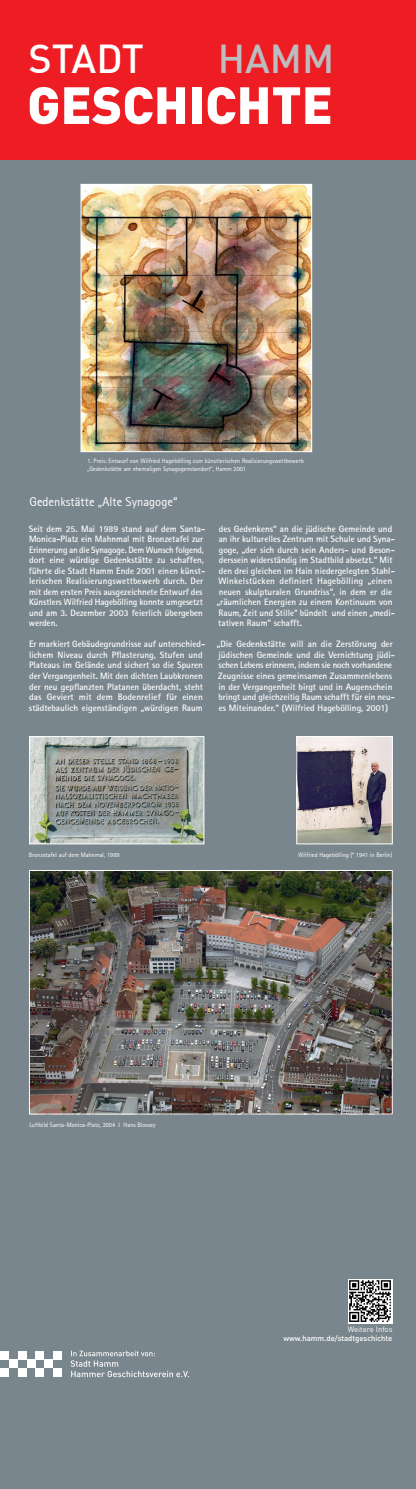
<style>
.page{position:relative;width:416px;height:1489px;background:#fff}
.page>*{position:absolute;margin:0;border:0;box-sizing:border-box;transform-origin:0 0}
.t1{font:900 51.45px "DIN";color:#fff}
.t2{font:500 39.55px "DIN";letter-spacing:-.01em;color:#fff}
.t3{font:500 39.55px "DIN";color:#bcbdc0}
.t4{font:12.6px "Agfa Rotis Sans Serif";color:#fff}
.t5{font:700 9.1px/10.5px "Agfa Rotis Sans Serif";color:#fff}
.t6{font:500 7.7px "DIN";color:#fff}
.t7{font:7.7px "DIN";color:#fff}
.t8{font:6.3px "Agfa Rotis Sans Serif";color:#fff}
</style>
<div class="page">
<div style="left:0;top:160px;width:416px;height:1328px;background:#7a868d"></div>
<div style="left:0;top:0;width:416px;height:159px;background:#ee1d23"></div>
<img style="left:83px;top:186px;width:227px;height:263px">
<div style="left:81px;top:184px;width:231px;height:267px;border:1px solid #fff"></div>
<div style="left:0;top:1350px;width:9px;height:9px;background:#fff"></div>
<div style="left:18px;top:1350px;width:9px;height:9px;background:#fff"></div>
<div style="left:35px;top:1350px;width:9px;height:9px;background:#fff"></div>
<div style="left:53px;top:1350px;width:9px;height:9px;background:#fff"></div>
<div style="left:44px;top:1359px;width:9px;height:9px;background:#fff"></div>
<div style="left:9px;top:1359px;width:9px;height:9px;background:#fff"></div>
<div style="left:27px;top:1359px;width:8px;height:9px;background:#fff"></div>
<div style="left:0;top:1368px;width:9px;height:8px;background:#fff"></div>
<div style="left:18px;top:1368px;width:9px;height:8px;background:#fff"></div>
<div style="left:35px;top:1368px;width:9px;height:8px;background:#fff"></div>
<div style="left:53px;top:1368px;width:9px;height:8px;background:#fff"></div>
<svg style="left:71px;top:1350px;width:117px;height:26px"></svg>
<img style="left:298px;top:738px;width:92px;height:103px">
<div style="left:296px;top:736px;width:96px;height:107px;border:1px solid #fff"></div>
<img style="left:31px;top:738px;width:171px;height:103px">
<div style="left:29px;top:736px;width:175px;height:107px;border:1px solid #fff"></div>
<img style="left:31px;top:872px;width:359px;height:239px">
<div style="left:29px;top:870px;width:363px;height:243px;border:1px solid #fff"></div>
<svg style="left:348px;top:1279px;width:44px;height:44px"></svg>
<svg style="left:349px;top:1279px;width:42px;height:42px"></svg>
<p class="t2" style="left:28px;top:33px;width:117px">STADT</p>
<p class="t3" style="left:218px;top:33px;width:118px">HAMM</p>
<p class="t1" style="left:27px;top:71px;width:307px">GESCHICHTE</p>
<p class="t8" style="left:87px;top:457px;width:218px">1. Preis: Entwurf von Wilfried Hagebölling zum künstlerischen Realisierungswettbewerb</p>
<p class="t8" style="left:87px;top:465px;width:160px">„Gedenkstätte am ehemaligen Synagogenstandort“, Hamm 2001</p>
<p class="t4" style="left:30px;top:494px;width:149px">Gedenkstätte „Alte Synagoge“</p>
<p class="t5" style="left:29px;top:523px;width:178px">Seit dem 25. Mai 1989 stand auf dem Santa-Monica-Platz ein Mahnmal mit Bronzetafel zur Erinnerung an die Synagoge. Dem Wunsch folgend, dort eine würdige Gedenkstätte zu schaffen, führte die Stadt Hamm Ende 2001 einen künst&shy;lerischen Realisierungswettbewerb durch. Der mit dem ersten Preis ausgezeichnete Entwurf des Künstlers Wilfried Hagebölling konnte umgesetzt und am 3. Dezember 2003 feierlich übergeben werden.</p>
<p class="t5" style="left:29px;top:639px;width:178px">Er markiert Gebäudegrundrisse auf unterschied&shy;lichem Niveau durch Pflasterung, Stufen und Plateaus im Gelände und sichert so die Spuren der Vergangenheit. Mit den dichten Laubkronen der neu gepflanzten Platanen überdacht, steht das Geviert mit dem Bodenrelief für einen städtebaulich eigenständigen „würdigen Raum</p>
<p class="t5" style="left:217px;top:523px;width:180px">des Gedenkens“ an die jüdische Gemeinde und an ihr kulturelles Zentrum mit Schule und Syna&shy;goge, „der sich durch sein Anders- und Beson&shy;derssein widerständig im Stadtbild absetzt.“ Mit den drei gleichen im Hain niedergelegten Stahl-Winkelstücken definiert Hagebölling „einen neuen skulpturalen Grundriss“, in dem er die „räumlichen Energien zu einem Kontinuum von Raum, Zeit und Stille“ bündelt und einen „medi&shy;tativen Raum“ schafft.</p>
<p class="t5" style="left:217px;top:639px;width:180px">„Die Gedenkstätte will an die Zerstörung der jüdischen Gemeinde und die Vernichtung jüdi&shy;schen Lebens erinnern, indem sie noch vorhandene Zeugnisse eines gemeinsamen Zusammenlebens in der Vergangenheit birgt und in Augenschein bringt und gleichzeitig Raum schafft für ein neu&shy;es Miteinander.“ (Wilfried Hagebölling, 2001)</p>
<p class="t8" style="left:29px;top:851px;width:92px">Bronzetafel auf dem Mahnmal, 1989</p>
<p class="t8" style="left:29px;top:1121px;width:128px">Luftbild Santa-Monica-Platz, 2004 I Hans Blossey</p>
<p class="t8" style="left:298px;top:851px;width:96px">Wilfried Hagebölling (* 1941 in Berlin)</p>
<p class="t7" style="left:348px;top:1324px;width:46px">Weitere Infos</p>
<p class="t6" style="left:283px;top:1332px;width:110px">www.hamm.de/stadtgeschichte</p>
</div>
